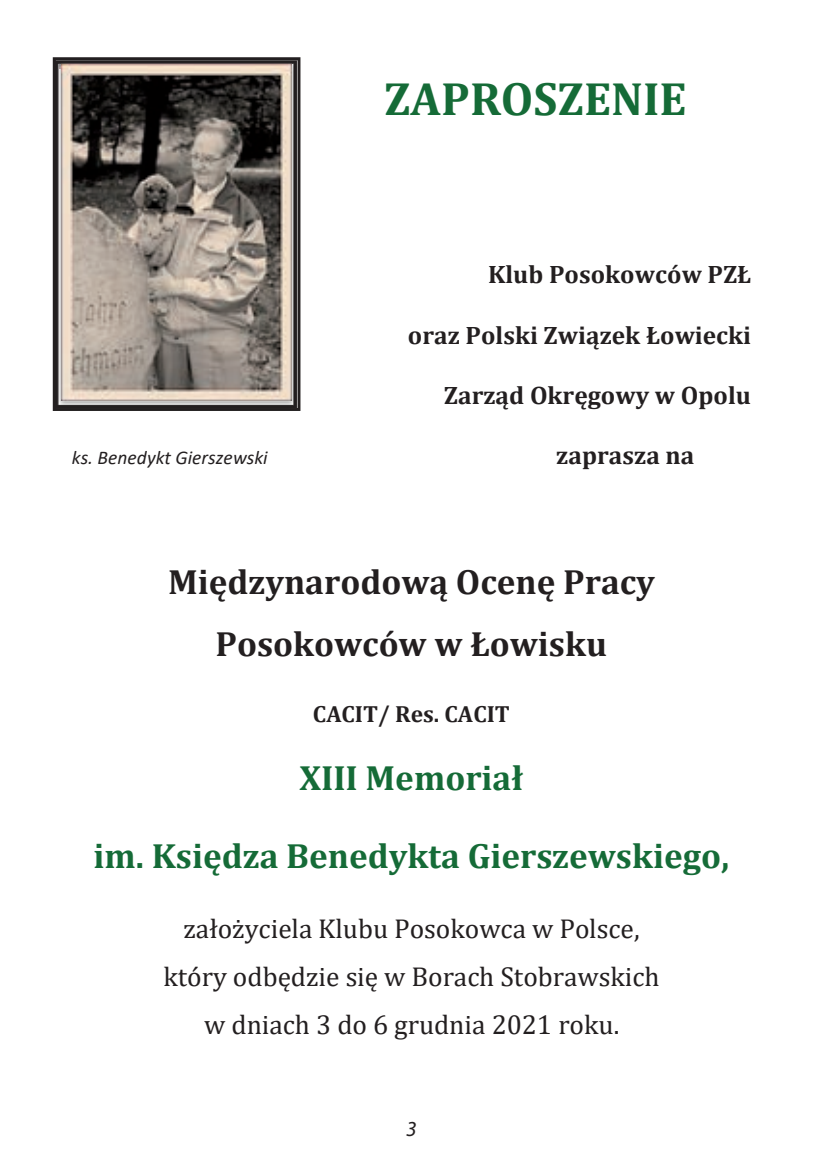
<style>
.page{position:relative;width:823px;height:1163px;background:#fff}
.page>*{position:absolute;margin:0;border:0;box-sizing:border-box;transform-origin:0 0}
.t1{font:700 46.8px "Cambria";color:#156b37}
.t2{font:700 35.2px "Cambria";color:#156b37}
.t3{font:700 35.2px/61.6px "Cambria";color:#231f20;text-align:center}
.t4{font:27.4px/48.2px "Cambria";color:#231f20;text-align:center}
.t5{font:700 25.2px "Cambria";color:#231f20}
.t6{font:700 23.4px "Cambria";color:#231f20}
.t7{font:italic 21.4px "Myriad Pro";color:#231f20}
.t8{font:italic 19.4px "Calibri";color:#231f20}
</style>
<div class="page">
<img style="left:57px;top:61px;width:239px;height:346px">
<div style="left:53px;top:57px;width:247px;height:354px;border:3px solid #231f20"></div>
<h1 class="t1" style="left:384px;top:66px;width:304px">ZAPROSZENIE</h1>
<p class="t5" style="left:488px;top:257px;width:264px">Klub Posokowców PZŁ</p>
<p class="t5" style="left:407px;top:317px;width:344px">oraz Polski Związek Łowiecki</p>
<p class="t5" style="left:443px;top:377px;width:308px">Zarząd Okręgowy w Opolu</p>
<p class="t8" style="left:72px;top:444px;width:197px">ks. Benedykt Gierszewski</p>
<p class="t5" style="left:556px;top:437px;width:140px">zaprasza na</p>
<p class="t3" style="left:168px;top:550px;width:488px">Międzynarodową Ocenę Pracy<br>Posokowców w Łowisku</p>
<p class="t6" style="left:313px;top:697px;width:198px">CACIT/ Res. CACIT</p>
<p class="t2" style="left:299px;top:753px;width:225px">XIII Memoriał</p>
<p class="t2" style="left:93px;top:830px;width:637px">im. Księdza Benedykta Gierszewskiego,</p>
<p class="t4" style="left:163px;top:903px;width:497px">założyciela Klubu Posokowca w Polsce, który odbędzie się w Borach Stobrawskich w dniach 3 do 6 grudnia 2021 roku.</p>
<p class="t7" style="left:406px;top:1115px;width:12px">3</p>
</div>
